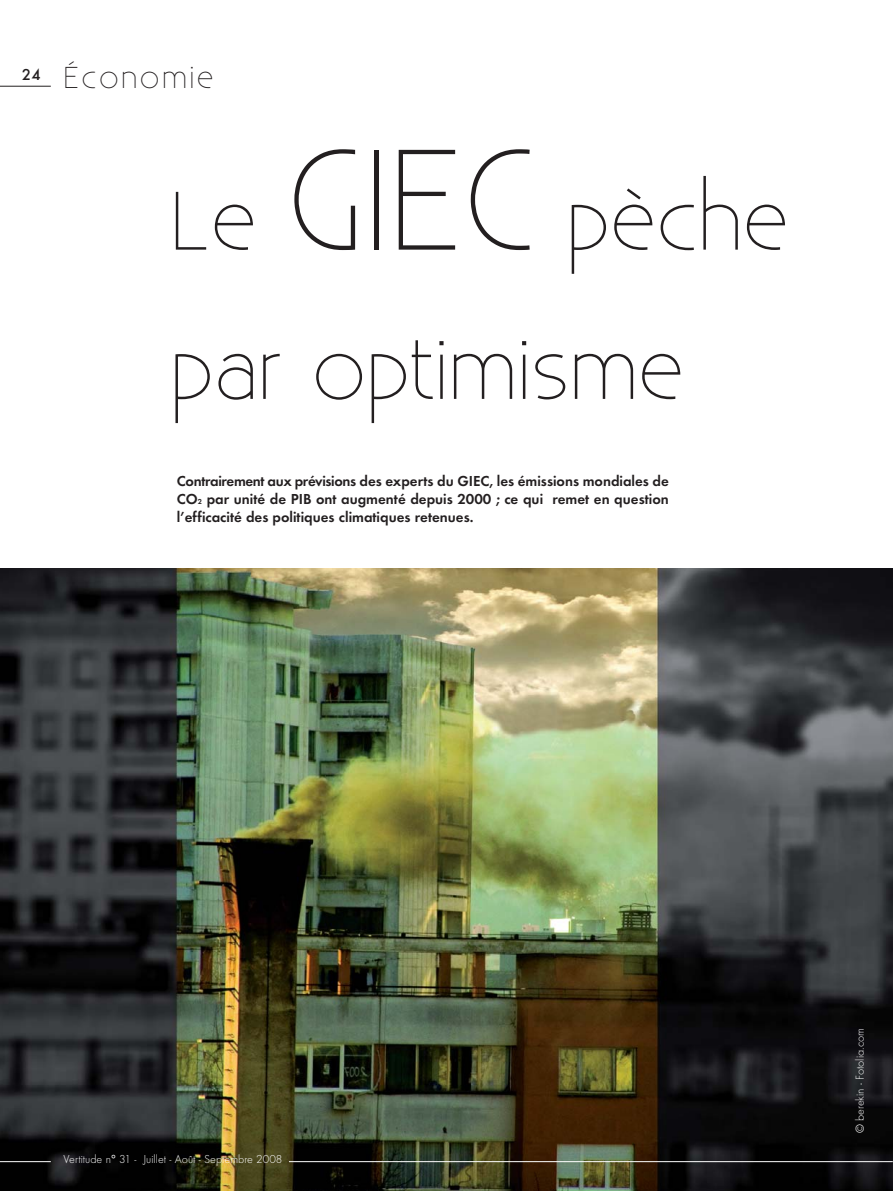
<style>
.page{position:relative;width:893px;height:1191px;background:#fff}
.page>*{position:absolute;margin:0;border:0;box-sizing:border-box;transform-origin:0 0}
.t1{font:300 82.5px/149.2px "Existence";color:#231f20}
.t2{font:300 30px "Existence";letter-spacing:.08em;color:#231f20}
.t3{font:600 15px/18px "Futura T";color:#231f20;text-align:justify}
.t4{font:300 12px "Futura T";color:#fff}
.s1{font-size:142.5px}
.s2{font-size:7.5px}
</style>
<div class="page">
<img style="left:0;top:568px;width:893px;height:623px">
<hr style="left:0;top:86px;width:51px;height:1px;background:#231f20">
<hr style="left:0;top:1161px;width:51px;height:1px;background:#fff">
<hr style="left:289px;top:1161px;width:604px;height:1px;background:#fff">
<h2 class="t2" style="left:22px;top:61px;width:193px"><sup>24</sup> Économie</h2>
<h1 class="t1" style="left:170px;top:150px;width:621px">Le <span class="s1">GIEC</span> pèche par optimisme</h1>
<p class="t3" style="left:177px;top:472px;width:493px">Contrairement aux prévisions des experts du GIEC, les émissions mondiales de CO<span class="s2">2</span> par unité de PIB ont augmenté depuis 2000 ; ce qui remet en question l’efficacité des politiques climatiques retenues.</p>
<p class="t4" style="left:64px;top:1153px;width:220px">Vertitude n° 31 - Juillet - Août - Septembre 2008</p>
<p class="t4" style="left:854px;top:1133px;width:107px;rotate:-90deg">© berekin - Fotolia.com</p>
</div>
